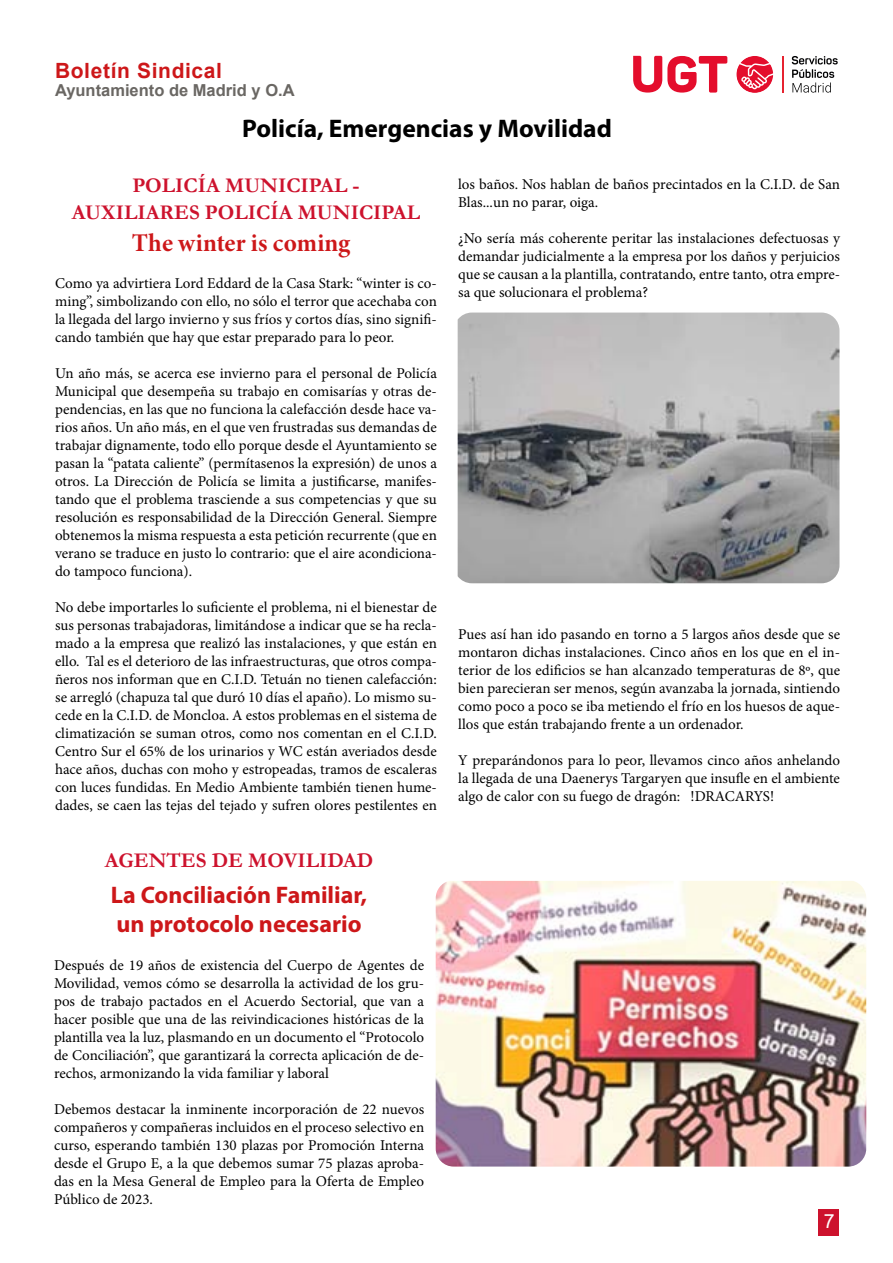
<style>
.page{position:relative;width:893px;height:1263px;background:#fff}
.page>*{position:absolute;margin:0;border:0;box-sizing:border-box;transform-origin:0 0}
.t1{font:700 25.5px "Myriad Pro";color:#000}
.t2{font:25.5px "Minion Variable Concept";color:#cd1719}
.t3{font:700 24px/28.8px "Myriad Pro";color:#cd1719}
.t4{font:700 21px/27px "Garamond";color:#cd122d;text-align:center}
.t5{font:700 21px "Arial";letter-spacing:.03em;color:#cd1719}
.t6{font:19.5px "Arial";color:#fff}
.t7{font:700 16.5px "Arial";color:#6a6763}
.t8{font:15px/18px "Minion Pro";color:#000;text-align:justify}
</style>
<div class="page">
<img style="left:458px;top:313px;width:381px;height:270px">
<svg style="left:633px;top:56px;width:94px;height:37px"></svg>
<svg style="left:736px;top:56px;width:38px;height:37px"></svg>
<hr style="left:782px;top:56px;width:2px;height:37px;background:#e62330">
<svg style="left:792px;top:56px;width:46px;height:37px"></svg>
<div style="left:818px;top:1209px;width:21px;height:26px;background:#cd122d"></div>
<img style="left:436px;top:881px;width:430px;height:285px">
<h3 class="t5" style="left:55px;top:56px;width:168px">Boletín Sindical</h3>
<p class="t7" style="left:55px;top:78px;width:241px">Ayuntamiento de Madrid y O.A</p>
<h1 class="t1" style="left:242px;top:112px;width:371px">Policía, Emergencias y Movilidad</h1>
<h3 class="t4" style="left:72px;top:171px;width:350px">POLICÍA MUNICIPAL -<br>AUXILIARES POLICÍA MUNICIPAL</h3>
<h1 class="t2" style="left:132px;top:225px;width:220px">The winter is coming</h1>
<p class="t8" style="left:55px;top:274px;width:383px">Como ya advirtiera Lord Eddard de la Casa Stark: “winter is co&shy;ming”, simbolizando con ello, no sólo el terror que acechaba con la llegada del largo invierno y sus fríos y cortos días, sino signifi&shy;cando también que hay que estar preparado para lo peor.</p>
<p class="t8" style="left:55px;top:364px;width:383px">Un año más, se acerca ese invierno para el personal de Policía Municipal que desempeña su trabajo en comisarías y otras de&shy;pendencias, en las que no funciona la calefacción desde hace va&shy;rios años. Un año más, en el que ven frustradas sus demandas de trabajar dignamente, todo ello porque desde el Ayuntamiento se pasan la “patata caliente” (permítasenos la expresión) de unos a otros. La Dirección de Policía se limita a justificarse, manifes&shy;tando que el problema trasciende a sus competencias y que su resolución es responsabilidad de la Dirección General. Siempre obtenemos la misma respuesta a esta petición recurrente (que en verano se traduce en justo lo contrario: que el aire acondiciona&shy;do tampoco funciona).</p>
<p class="t8" style="left:55px;top:598px;width:383px">No debe importarles lo suficiente el problema, ni el bienestar de sus personas trabajadoras, limitándose a indicar que se ha recla&shy;mado a la empresa que realizó las instalaciones, y que están en ello. Tal es el deterioro de las infraestructuras, que otros compa&shy;ñeros nos informan que en C.I.D. Tetuán no tienen calefacción: se arregló (chapuza tal que duró 10 días el apaño). Lo mismo su&shy;cede en la C.I.D. de Moncloa. A estos problemas en el sistema de climatización se suman otros, como nos comentan en el C.I.D.<br>Centro Sur el 65% de los urinarios y WC están averiados desde hace años, duchas con moho y estropeadas, tramos de escaleras con luces fundidas. En Medio Ambiente también tienen hume&shy;dades, se caen las tejas del tejado y sufren olores pestilentes en</p>
<h3 class="t4" style="left:105px;top:847px;width:270px">AGENTES DE MOVILIDAD</h3>
<h2 class="t3" style="left:111px;top:880px;width:258px">La Conciliación Familiar, un protocolo necesario</h2>
<p class="t8" style="left:54px;top:956px;width:372px">Después de 19 años de existencia del Cuerpo de Agentes de Movilidad, vemos cómo se desarrolla la actividad de los gru&shy;pos de trabajo pactados en el Acuerdo Sectorial, que van a hacer posible que una de las reivindicaciones históricas de la plantilla vea la luz, plasmando en un documento el “Protocolo de Conciliación”, que garantizará la correcta aplicación de de&shy;rechos, armonizando la vida familiar y laboral</p>
<p class="t8" style="left:54px;top:1100px;width:372px">Debemos destacar la inminente incorporación de 22 nuevos compañeros y compañeras incluidos en el proceso selectivo en curso, esperando también 130 plazas por Promoción Interna desde el Grupo E, a la que debemos sumar 75 plazas aproba&shy;das en la Mesa General de Empleo para la Oferta de Empleo Público de 2023.</p>
<p class="t8" style="left:458px;top:175px;width:383px">los baños. Nos hablan de baños precintados en la C.I.D. de San<br>Blas...un no parar, oiga.</p>
<p class="t8" style="left:458px;top:229px;width:383px">¿No sería más coherente peritar las instalaciones defectuosas y demandar judicialmente a la empresa por los daños y perjuicios que se causan a la plantilla, contratando, entre tanto, otra empre&shy;sa que solucionara el problema?</p>
<p class="t8" style="left:458px;top:625px;width:383px">Pues así han ido pasando en torno a 5 largos años desde que se montaron dichas instalaciones. Cinco años en los que en el in&shy;terior de los edificios se han alcanzado temperaturas de 8º, que bien parecieran ser menos, según avanzaba la jornada, sintiendo como poco a poco se iba metiendo el frío en los huesos de aque&shy;llos que están trabajando frente a un ordenador.</p>
<p class="t8" style="left:458px;top:751px;width:383px">Y preparándonos para lo peor, llevamos cinco años anhelando la llegada de una Daenerys Targaryen que insufle en el ambiente algo de calor con su fuego de dragón: !DRACARYS!</p>
<h3 class="t6" style="left:824px;top:1208px;width:12px">7</h3>
</div>
